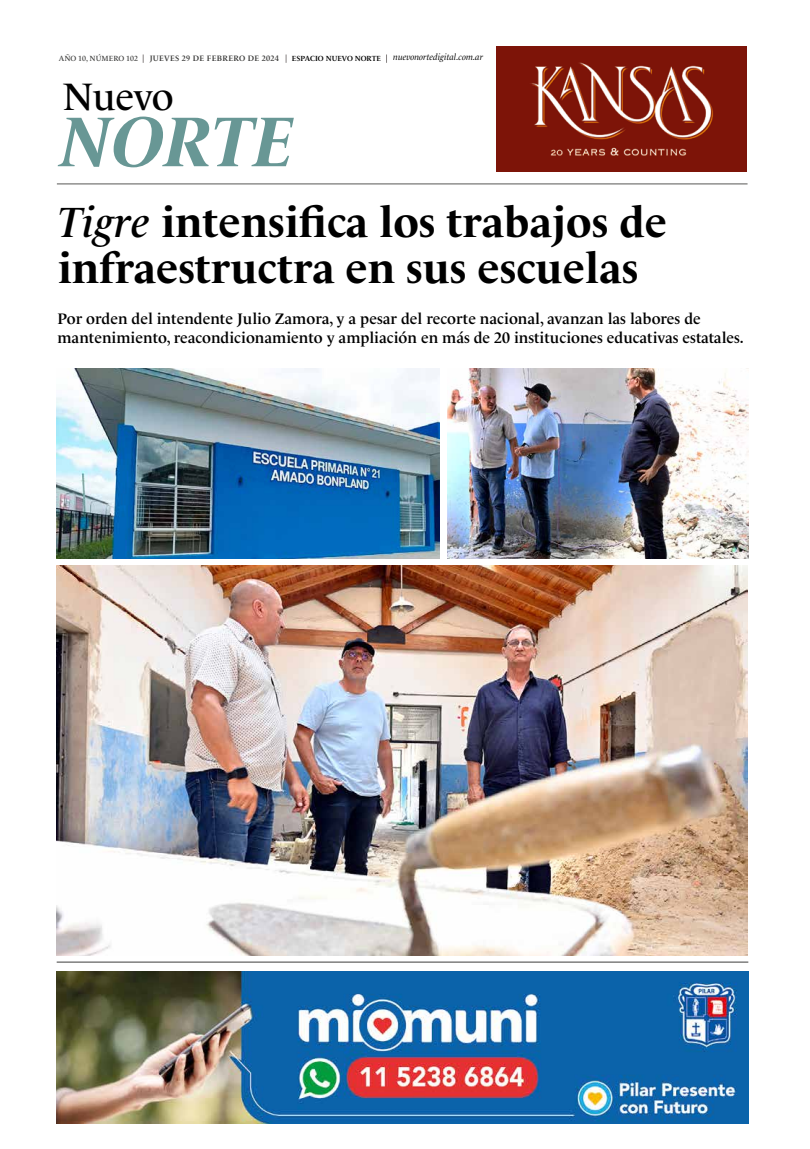
<style>
.page{position:relative;width:810px;height:1149px;background:#fff}
.page>*{position:absolute;margin:0;border:0;box-sizing:border-box;transform-origin:0 0}
.t1{font:italic 700 71.7px "Le Monde Livre Std";color:#689795}
.t2{font:700 43.1px/45.5px "Le Monde Livre Std";color:#000}
.t3{font:39px "Le Monde Livre Std";letter-spacing:-.025em;color:#000}
.t4{font:600 15.5px/19px "Le Monde Livre Std";color:#000}
.t5{font:italic 9px "Le Monde Livre Std";color:#000}
.t6{font:600 8px "Le Monde Livre Std";letter-spacing:.03em;color:#3c3c3b}
.t7{font:600 7.6px "Le Monde Livre Std";color:#000}
.t8{font:7.6px "Le Monde Livre Std";color:#3c3c3b}
.s1{font-weight:600;font-style:italic}
</style>
<div class="page">
<img style="left:496px;top:47px;width:250px;height:125px">
<hr style="left:57px;top:183px;width:690px;height:1px;background:#575756">
<img style="left:57px;top:971px;width:690px;height:152px">
<hr style="left:57px;top:961px;width:690px;height:1px;background:#3c3c3b">
<img style="left:57px;top:566px;width:690px;height:389px">
<img style="left:56px;top:368px;width:383px;height:190px">
<img style="left:447px;top:368px;width:300px;height:190px">
<p class="t8" style="left:59px;top:54px;width:80px">AÑO 10, NÚMERO 102</p>
<p class="t6" style="left:149px;top:53px;width:131px">JUEVES 29 DE FEBRERO DE 2024</p>
<p class="t7" style="left:292px;top:54px;width:90px">ESPACIO NUEVO NORTE</p>
<p class="t5" style="left:393px;top:52px;width:91px">nuevonortedigital.com.ar</p>
<h3 class="t3" style="left:62px;top:74px;width:113px">Nuevo</h3>
<h1 class="t1" style="left:60px;top:99px;width:236px">NORTE</h1>
<h2 class="t2" style="left:58px;top:199px;width:610px"><span class="s1">Tigre</span> intensifica los trabajos de infraestructra en sus escuelas</h2>
<p class="t4" style="left:57px;top:309px;width:687px">Por orden del intendente Julio Zamora, y a pesar del recorte nacional, avanzan las labores de mantenimiento, reacondicionamiento y ampliación en más de 20 instituciones educativas estatales.</p>
</div>
